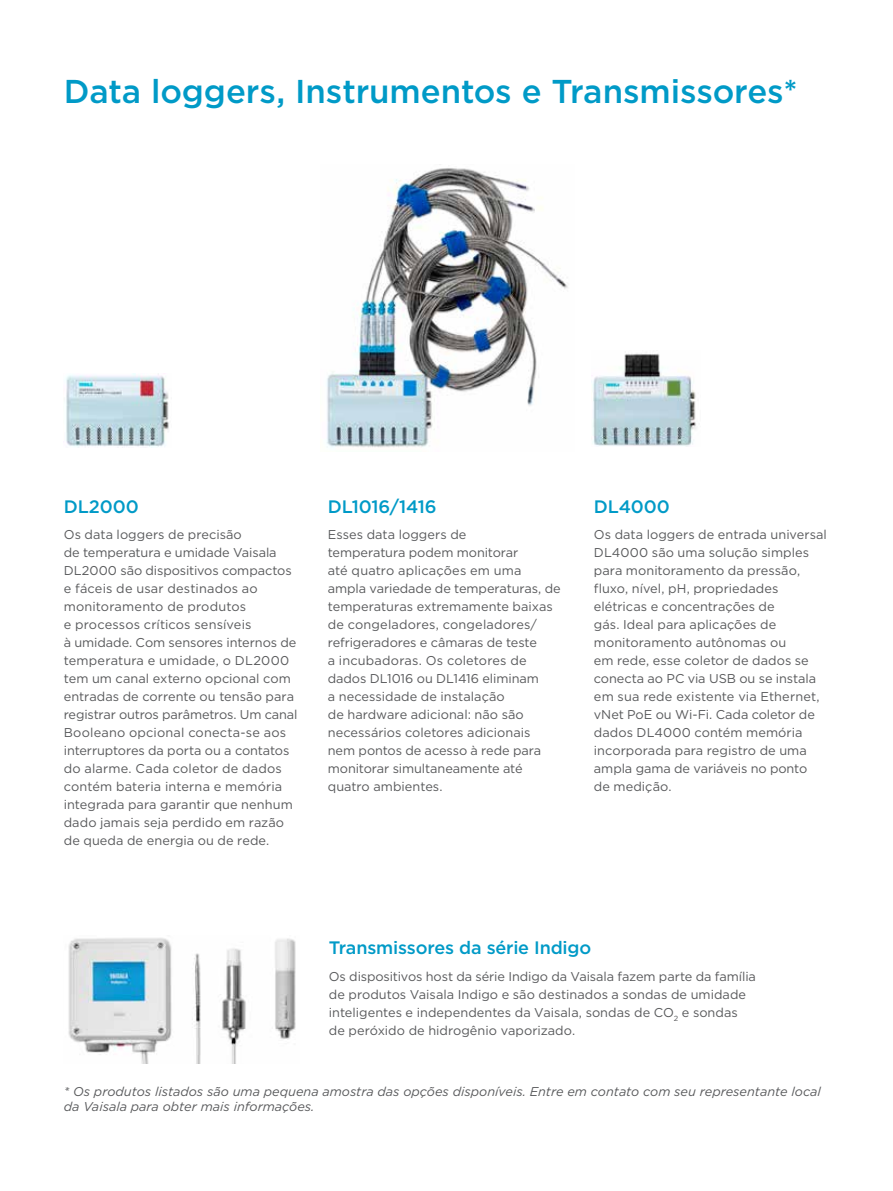
<style>
.page{position:relative;width:893px;height:1191px;background:#fff}
.page>*{position:absolute;margin:0;border:0;box-sizing:border-box;transform-origin:0 0}
.t1{font:500 33px "Gotham";letter-spacing:-.005em;color:#009ac7}
.t2{font:500 18px "Gotham";letter-spacing:-.01em;color:#009ac7}
.t3{font:12.75px/18px "Gotham";letter-spacing:.005em;color:#58595b}
.t4{font:italic 12.75px/15px "Gotham";color:#58595b}
</style>
<div class="page">
<img style="left:326px;top:164px;width:242px;height:284px">
<img style="left:68px;top:938px;width:228px;height:125px">
<img style="left:65px;top:373px;width:104px;height:75px">
<img style="left:592px;top:353px;width:104px;height:93px">
<h1 class="t1" style="left:64px;top:70px;width:735px">Data loggers, Instrumentos e Transmissores*</h1>
<h2 class="t2" style="left:64px;top:494px;width:77px">DL2000</h2>
<p class="t3" style="left:64px;top:525px;width:235px">Os data loggers de precisão<br>de temperatura e umidade Vaisala<br>DL2000 são dispositivos compactos e fáceis de usar destinados ao monitoramento de produtos<br>e processos críticos sensíveis<br>à umidade. Com sensores internos de temperatura e umidade, o DL2000 tem um canal externo opcional com entradas de corrente ou tensão para registrar outros parâmetros. Um canal<br>Booleano opcional conecta-se aos interruptores da porta ou a contatos do alarme. Cada coletor de dados contém bateria interna e memória integrada para garantir que nenhum dado jamais seja perdido em razão de queda de energia ou de rede.</p>
<h2 class="t2" style="left:328px;top:494px;width:110px">DL1016/1416</h2>
<p class="t3" style="left:328px;top:525px;width:235px">Esses data loggers de<br>temperatura podem monitorar<br>até quatro aplicações em uma ampla variedade de temperaturas, de temperaturas extremamente baixas de congeladores, congeladores/ refrigeradores e câmaras de teste<br>a incubadoras. Os coletores de dados DL1016 ou DL1416 eliminam<br>a necessidade de instalação<br>de hardware adicional: não são necessários coletores adicionais nem pontos de acesso à rede para monitorar simultaneamente até quatro ambientes.</p>
<h2 class="t2" style="left:594px;top:494px;width:78px">DL4000</h2>
<p class="t3" style="left:594px;top:525px;width:235px">Os data loggers de entrada universal<br>DL4000 são uma solução simples para monitoramento da pressão, fluxo, nível, pH, propriedades elétricas e concentrações de<br>gás. Ideal para aplicações de monitoramento autônomas ou<br>em rede, esse coletor de dados se conecta ao PC via USB ou se instala em sua rede existente via Ethernet, vNet PoE ou Wi-Fi. Cada coletor de dados DL4000 contém memória incorporada para registro de uma ampla gama de variáveis no ponto<br>de medição.</p>
<h2 class="t2" style="left:329px;top:936px;width:264px">Transmissores da série Indigo</h2>
<p class="t3" style="left:329px;top:967px;width:429px">Os dispositivos host da série Indigo da Vaisala fazem parte da família de produtos Vaisala Indigo e são destinados a sondas de umidade inteligentes e independentes da Vaisala, sondas de CO<sub>2</sub> e sondas de peróxido de hidrogênio vaporizado.</p>
<p class="t4" style="left:64px;top:1083px;width:759px">* Os produtos listados são uma pequena amostra das opções disponíveis. Entre em contato com seu representante local da Vaisala para obter mais informações.</p>
</div>
